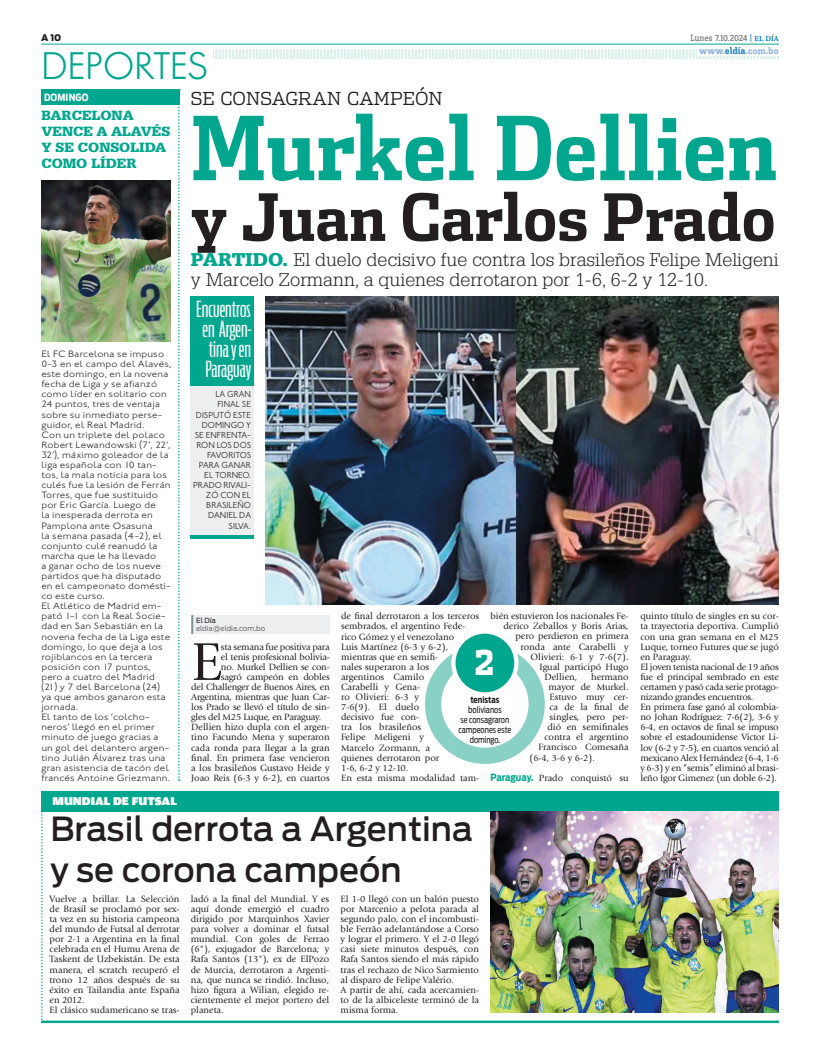
<style>
.page{position:relative;width:820px;height:1056px;background:#fff}
.page>*{position:absolute;margin:0;border:0;box-sizing:border-box;transform-origin:0 0}
.t1{font:700 88px "Dispatch Cond";color:#00a78e}
.t2{font:700 65px "Dispatch Cond";color:#231f20}
.t3{font:55.4px "Giovanni";color:#231f20}
.t4{font:35px "Cg Futura Maxi Lt";color:#00a78e}
.t5{font:900 34px "Dispatch";color:#fff;scale:.8 1}
.t6{font:500 33px/40.4px "Antenna";color:#231f20}
.t7{font:300 22px/20.2px "Antenna Comp";color:#fff;text-align:justify;scale:1.2 1}
.t8{font:300 18px/20.2px "Glypha";color:#231f20;scale:1.09 1}
.t9{font:300 18px "Dispatch";color:#231f20}
.t10{font:900 13px/16px "Glypha";color:#00a78e;scale:1.1 1}
.t11{font:900 12px "Amplitude Wide";color:#fff}
.t12{font:700 10px "Zine Slab Dis";color:#95b5de}
.t13{font:700 10px "Antenna Cond";letter-spacing:.015em;color:#fff}
.t14{font:9.5px/10.1px "Giovanni";color:#231f20}
.t15{font:300 9.5px/10.1px "Johnston ITC";letter-spacing:.02em;color:#231f20;scale:1.1 1}
.t16{font:9.5px/10.1px "Giovanni";letter-spacing:-.02em;color:#231f20}
.t17{font:9.5px "Zine Slab Dis";letter-spacing:-.005em;color:#6c6d70}
.t18{font:300 9px/10.1px "Johnston ITC";letter-spacing:-.005em;color:#231f20;text-align:right}
.t19{font:9px/10px "Antenna Cond";color:#231f20;text-align:center;scale:.9 1}
.t20{font:900 9px "Antenna";color:#231f20}
.t21{font:7px/8px "Antenna";color:#6c6d70}
.s1{color:#2783c5}
.s2{font-weight:900;color:#00a78e}
.s3{color:#231f20}
.s4{font-family:"Antenna Cond";font-weight:700;font-size:10px;color:#00a78e}
.s5{font-weight:700}
</style>
<div class="page">
<div style="left:41px;top:791px;width:737px;height:20px;background:#00a78e"></div>
<img style="left:490px;top:811px;width:288px;height:201px">
<hr style="left:41px;top:1020px;width:737px;height:3px;background:#00a78e">
<svg style="left:41px;top:811px;width:2px;height:211px"></svg>
<div style="left:191px;top:615px;width:138px;height:19px;background:#eceef0"></div>
<svg style="left:191px;top:615px;width:2px;height:19px"></svg>
<div style="left:425px;top:644px;width:119px;height:120px;background:#89d0c5;border-radius:50%"></div>
<div style="left:441px;top:660px;width:87px;height:88px;background:#fff;border-radius:50%"></div>
<div style="left:453px;top:632px;width:63px;height:62px;background:#00a78e;border-radius:50%"></div>
<div style="left:451px;top:629px;width:67px;height:67px;border:4px solid #fff;border-radius:50%"></div>
<img style="left:266px;top:296px;width:512px;height:308px">
<div style="left:190px;top:367px;width:64px;height:172px;background:#eceef0"></div>
<div style="left:190px;top:296px;width:64px;height:90px;background:#00a78e"></div>
<hr style="left:190px;top:535px;width:64px;height:4px;background:#00a78e">
<svg style="left:213px;top:49px;width:565px;height:10px"></svg>
<hr style="left:41px;top:44px;width:737px;height:1px;background:#00a78e">
<div style="left:696px;top:46px;width:82px;height:9px;background:#fff"></div>
<svg style="left:754px;top:34px;width:24px;height:7px"></svg>
<div style="left:41px;top:90px;width:139px;height:15px;background:#00a78e"></div>
<img style="left:41px;top:180px;width:129px;height:162px">
<svg style="left:178px;top:105px;width:2px;height:676px"></svg>
<p class="t20" style="left:41px;top:33px;width:22px">A 10</p>
<p class="t4" style="left:41px;top:45px;width:168px">DEPORTES</p>
<p class="t17" style="left:690px;top:34px;width:63px">Lunes 7.10.2024 <span class="s1">|</span></p>
<p class="t12" style="left:699px;top:45px;width:81px">www.<span class="s1">eldía</span>.com.bo</p>
<p class="t13" style="left:44px;top:92px;width:46px">DOMINGO</p>
<p class="t10" style="left:41px;top:107px;width:119px">BARCELONA<br>VENCE A ALAVÉS<br>Y SE CONSOLIDA<br>COMO LÍDER</p>
<p class="t15" style="left:41px;top:349px;width:120px">El FC Barcelona se impuso<br>0-3 en el campo del Alavés, este domingo, en la novena fecha de Liga y se afianzó como líder en solitario con<br>24 puntos, tres de ventaja sobre su inmediato perse&shy;guidor, el Real Madrid.<br>Con un triplete del polaco<br>Robert Lewandowski (7’, 22’,<br>32’), máximo goleador de la liga española con 10 tan&shy;tos, la mala noticia para los culés fue la lesión de Ferrán<br>Torres, que fue sustituido por Eric García. Luego de<br>la inesperada derrota en<br>Pamplona ante Osasuna<br>la semana pasada (4-2), el conjunto culé reanudó la marcha que le ha llevado<br>a ganar ocho de los nueve partidos que ha disputado en el campeonato domésti&shy;co este curso.<br>El Atlético de Madrid em&shy;pató 1-1 con la Real Socie&shy;dad en San Sebastián en la novena fecha de la Liga este domingo, lo que deja a los rojiblancos en la tercera posición con 17 puntos, pero a cuatro del Madrid (21) y 7 del Barcelona (24) ya que ambos ganaron esta jornada.<br>El tanto de los ‘colcho&shy;neros’ llegó en el primer minuto de juego gracias a un gol del delantero argen&shy;tino Julián Álvarez tras una gran asistencia de tacón del francés Antoine Griezmann.</p>
<p class="t11" style="left:52px;top:794px;width:126px">MUNDIAL DE FUTSAL</p>
<p class="t9" style="left:190px;top:86px;width:254px">SE CONSAGRAN CAMPEÓN</p>
<p class="t1" style="left:191px;top:93px;width:588px">Murkel Dellien</p>
<p class="t2" style="left:190px;top:176px;width:586px">y Juan Carlos Prado</p>
<p class="t8" style="left:191px;top:249px;width:540px"><span class="s2">PARTIDO.</span> El duelo decisivo fue contra los brasileños Felipe Meligeni y Marcelo Zormann, a quienes derrotaron por 1-6, 6-2 y 12-10.</p>
<p class="t7" style="left:196px;top:299px;width:48px">Encuentros en Argen&shy;tina y en Paraguay</p>
<p class="t18" style="left:193px;top:389px;width:59px">La gran final se disputó este domingo y se enfrenta&shy;ron los dos favoritos para ganar el torneo.<br>Prado rivali&shy;zó con el brasileño<br>Daniel da<br>Silva.</p>
<p class="t21" style="left:196px;top:616px;width:71px"><span class="s3">El Día </span>eldia@eldia.com.bo</p>
<p class="t3" style="left:191px;top:631px;width:32px">E</p>
<p class="t16" style="left:221px;top:642px;width:110px">sta semana fue positiva para</p>
<p class="t16" style="left:221px;top:652px;width:110px">el tenis profesional bolivia-</p>
<p class="t16" style="left:221px;top:662px;width:110px">no. Murkel Dellien se con-</p>
<p class="t16" style="left:221px;top:672px;width:110px">sagró campeón en dobles</p>
<p class="t16" style="left:191px;top:682px;width:140px">del Challenger de Buenos Aires, en</p>
<p class="t16" style="left:191px;top:692px;width:140px">Argentina, mientras que Juan Car-</p>
<p class="t16" style="left:191px;top:702px;width:140px">los Prado se llevó el título de sin-</p>
<p class="t16" style="left:191px;top:712px;width:131px">gles del M25 Luque, en Paraguay.</p>
<p class="t14" style="left:191px;top:722px;width:140px">Dellien hizo dupla con el argen-</p>
<p class="t14" style="left:191px;top:732px;width:140px">tino Facundo Mena y superaron</p>
<p class="t14" style="left:191px;top:742px;width:140px">cada ronda para llegar a la gran</p>
<p class="t14" style="left:191px;top:753px;width:140px">final. En primera fase vencieron</p>
<p class="t14" style="left:191px;top:763px;width:140px">a los brasileños Gustavo Heide y</p>
<p class="t14" style="left:191px;top:773px;width:140px">Joao Reis (6-3 y 6-2), en cuartos</p>
<p class="t14" style="left:341px;top:611px;width:140px">de final derrotaron a los terceros sembrados, el argentino Fede&shy;rico Gómez y el venezolano<br>Luis Martínez (6-3 y 6-2), mientras que en semifi-<br>nales superaron a los<br>argentinos Camilo<br>Carabelli y Gena-<br>ro Olivieri: 6-3 y<br>7-6(9). El duelo<br>decisivo fue con-<br>tra los brasileños<br>Felipe Meligeni y<br>Marcelo Zormann, a<br>quienes derrotaron por<br>1-6, 6-2 y 12-10.<br>En esta misma modalidad tam-</p>
<p class="t14" style="left:490px;top:611px;width:139px">bién estuvieron los nacionales Fe-</p>
<p class="t14" style="left:503px;top:621px;width:126px">derico Zeballos y Boris Arias,</p>
<p class="t14" style="left:515px;top:631px;width:114px">pero perdieron en primera</p>
<p class="t14" style="left:520px;top:641px;width:110px">ronda ante Carabelli y</p>
<p class="t14" style="left:530px;top:652px;width:99px">Olivieri: 6-1 y 7-6(7).</p>
<p class="t14" style="left:539px;top:662px;width:90px">Igual participó Hugo</p>
<p class="t14" style="left:544px;top:672px;width:34px">Dellien,</p>
<p class="t14" style="left:591px;top:672px;width:39px">hermano</p>
<p class="t14" style="left:548px;top:682px;width:81px">mayor de Murkel.</p>
<p class="t14" style="left:549px;top:692px;width:80px">Estuvo muy cer-</p>
<p class="t14" style="left:549px;top:702px;width:81px">ca de la final de</p>
<p class="t14" style="left:549px;top:712px;width:80px">singles, pero per-</p>
<p class="t14" style="left:547px;top:722px;width:83px">dió en semifinales</p>
<p class="t14" style="left:544px;top:732px;width:85px">contra el argentino</p>
<p class="t14" style="left:538px;top:742px;width:92px">Francisco Comesaña</p>
<p class="t14" style="left:529px;top:752px;width:67px">(6-4, 3-6 y 6-2).</p>
<p class="t14" style="left:490px;top:773px;width:140px"><span class="s4">Paraguay.</span> Prado conquistó su</p>
<p class="t5" style="left:475px;top:638px;width:26px">2</p>
<p class="t19" style="left:458px;top:694px;width:60px"><span class="s5">tenistas </span>bolivianos<br>se consagraron campeones este domingo.</p>
<p class="t16" style="left:640px;top:611px;width:140px">quinto título de singles en su cor&shy;ta trayectoria deportiva. Cumplió con una gran semana en el M25<br>Luque, torneo Futures que se jugó en Paraguay.<br>El joven tenista nacional de 19 años fue el principal sembrado en este certamen y pasó cada serie protago&shy;nizando grandes encuentros.<br>En primera fase ganó al colombia&shy;no Johan Rodríguez: 7-6(2), 3-6 y<br>6-4, en octavos de final se impuso sobre el estadounidense Victor Li&shy;lov (6-2 y 7-5), en cuartos venció al mexicano Alex Hernández (6-4, 1-6 y 6-3) y en “semis” eliminó al brasi&shy;leño Igor Gimenez (un doble 6-2).</p>
<p class="t6" style="left:50px;top:809px;width:424px">Brasil derrota a Argentina y se corona campeón</p>
<p class="t14" style="left:50px;top:894px;width:131px">Vuelve a brillar. La Selección de Brasil se proclamó por sex&shy;ta vez en su historia campeona del mundo de Futsal al derrotar por 2-1 a Argentina en la final celebrada en el Humu Arena de<br>Taskent de Uzbekistán. De esta manera, el scratch recuperó el trono 12 años después de su éxito en Tailandia ante España en 2012.<br>El clásico sudamericano se tras-</p>
<p class="t14" style="left:191px;top:894px;width:140px;text-align:justify">ladó a la final del Mundial. Y es aquí donde emergió el cuadro dirigido por Marquinhos Xavier para volver a dominar el futsal mundial. Con goles de Ferrao (6"), exjugador de Barcelona; y Rafa Santos (13"), ex de ElPozo de Murcia, derrotaron a Argenti&shy;na, que nunca se rindió. Incluso, hizo figura a Wilian, elegido re&shy;cientemente el mejor portero del planeta.</p>
<p class="t14" style="left:340px;top:894px;width:140px">El 1-0 llegó con un balón puesto por Marcenio a pelota parada al segundo palo, con el incombusti&shy;ble Ferrão adelantándose a Corso y lograr el primero. Y el 2-0 llegó casi siete minutos después, con<br>Rafa Santos siendo el más rápido tras el rechazo de Nico Sarmiento al disparo de Felipe Valério.<br>A partir de ahí, cada acercamien&shy;to de la albiceleste terminó de la misma forma.</p>
</div>
